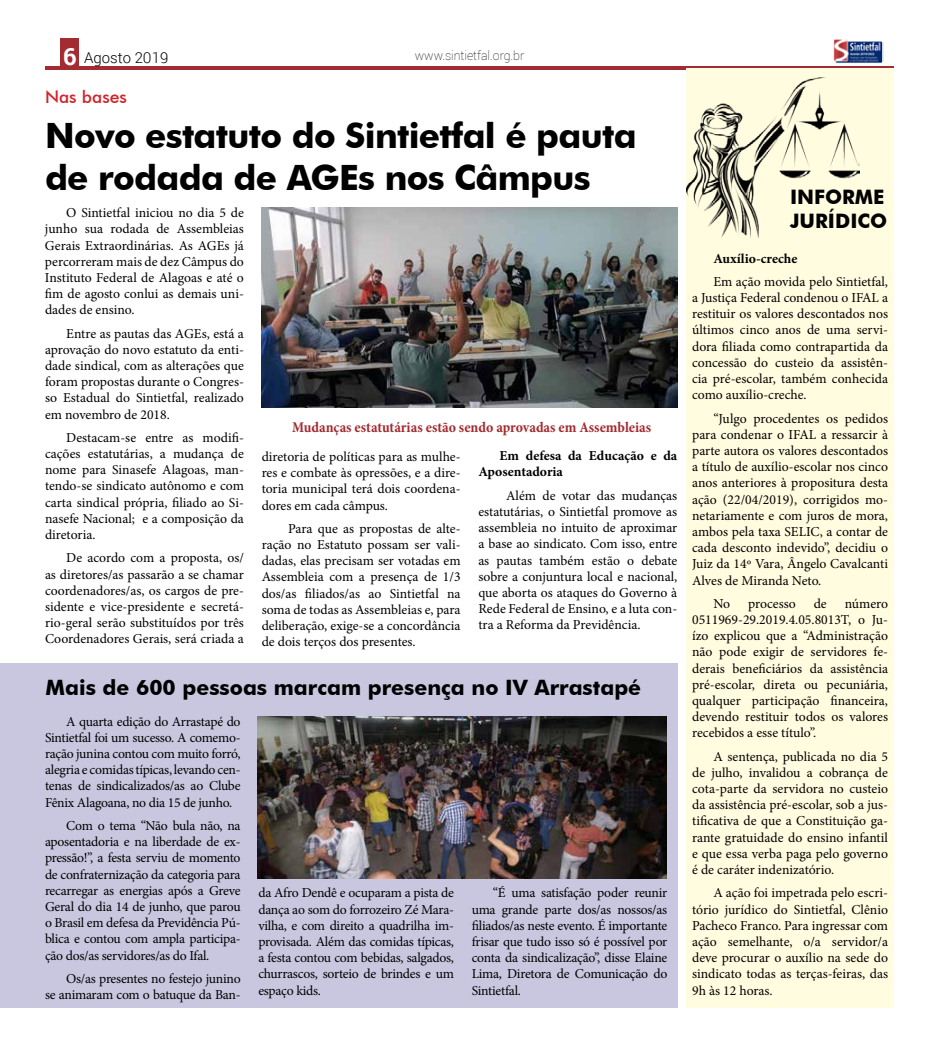
<style>
.page{position:relative;width:939px;height:1053px;background:#fff}
.page>*{position:absolute;margin:0;border:0;box-sizing:border-box;transform-origin:0 0}
.t1{font:700 34.88px/41.9px "Futura BT";letter-spacing:-.02em;color:#000}
.t2{font:700 21.12px "Futura BT";color:#000}
.t3{font:700 19.88px/23.9px "Futura BT";color:#000}
.t4{font:500 17.5px "Futura BT";color:#d2232a}
.t5{font:700 condensed 15px "Minion Pro";letter-spacing:-.005em;color:#a32c32}
.t6{font:300 15px "Roboto";color:#000}
.t7{font:13.75px/16.2px "Minion Pro";letter-spacing:-.005em;color:#000;text-align:justify}
.t8{font:13.75px/16.2px "Minion Pro";letter-spacing:-.025em;color:#000;text-align:right}
.t9{font:700 13.75px/16.2px "Minion Pro";color:#000}
.t10{font:100 12.5px "Roboto";color:#000}
.s1{font-weight:700;font-size:23.62px;color:#fff}
</style>
<div class="page">
<hr style="left:45px;top:66px;width:849px;height:3px;background:#a32c32">
<div style="left:61px;top:38px;width:18px;height:28px;background:#a32c32"></div>
<img style="left:833px;top:39px;width:51px;height:24px">
<div style="left:0;top:663px;width:678px;height:344px;background:#c8c7df"></div>
<img style="left:262px;top:207px;width:415px;height:200px">
<img style="left:258px;top:716px;width:409px;height:162px">
<div style="left:686px;top:69px;width:208px;height:938px;background:#fffcdf"></div>
<img style="left:686px;top:77px;width:174px;height:160px">
<p class="t6" style="left:63px;top:47px;width:107px"><span class="s1">6</span> Agosto 2019</p>
<p class="t10" style="left:415px;top:46px;width:111px">www.sintietfal.org.br</p>
<p class="t4" style="left:45px;top:86px;width:83px">Nas bases</p>
<h1 class="t1" style="left:45px;top:114px;width:593px">Novo estatuto do Sintietfal é pauta de rodada de AGEs nos Câmpus</h1>
<p class="t7" style="left:45px;top:205px;width:200px;text-indent:21px">O Sintietfal iniciou no dia 5 de junho sua rodada de Assembleias Gerais Extraordinárias. As AGEs já percorreram mais de dez Câmpus do Instituto Federal de Alagoas e até o fim de agosto conlui as demais uni&shy;dades de ensino.</p>
<p class="t7" style="left:45px;top:325px;width:200px;text-indent:21px">Entre as pautas das AGEs, está a aprovação do novo estatuto da enti&shy;dade sindical, com as alterações que foram propostas durante o Congres&shy;so Estadual do Sintietfal, realizado em novembro de 2018.</p>
<p class="t7" style="left:45px;top:429px;width:200px;text-indent:21px">Destacam-se entre as modifi&shy;cações estatutárias, a mudança de nome para Sinasefe Alagoas, man&shy;tendo-se sindicato autônomo e com carta sindical própria, filiado ao Si&shy;nasefe Nacional; e a composição da diretoria.</p>
<p class="t7" style="left:45px;top:550px;width:200px;text-indent:21px">De acordo com a proposta, os/ as diretores/as passarão a se chamar coordenadores/as, os cargos de pre&shy;sidente e vice-presidente e secretá&shy;rio-geral serão substituídos por três Coordenadores Gerais, será criada a</p>
<p class="t5" style="left:292px;top:416px;width:361px">Mudanças estatutárias estão sendo aprovadas em Assembleias</p>
<p class="t7" style="left:262px;top:448px;width:200px">diretoria de políticas para as mulhe&shy;res e combate às opressões, e a dire&shy;toria municipal terá dois coordena&shy;dores em cada câmpus.</p>
<p class="t7" style="left:262px;top:520px;width:200px;text-indent:27px">Para que as propostas de alte&shy;ração no Estatuto possam ser vali&shy;dadas, elas precisam ser votadas em Assembleia com a presença de 1/3 dos/as filiados/as ao Sintietfal na soma de todas as Assembleias e, para deliberação, exige-se a concordância de dois terços dos presentes.</p>
<p class="t9" style="left:478px;top:447px;width:200px;text-indent:21px">Em defesa da Educação e da<br>Aposentadoria</p>
<p class="t7" style="left:478px;top:487px;width:200px;text-indent:28px">Além de votar das mudanças estatutárias, o Sintietfal promove as assembleia no intuito de aproximar a base ao sindicato. Com isso, entre as pautas também estão o debate sobre a conjuntura local e nacional, que aborta os ataques do Governo à Rede Federal de Ensino, e a luta con&shy;tra a Reforma da Previdência.</p>
<h2 class="t2" style="left:46px;top:674px;width:597px">Mais de 600 pessoas marcam presença no IV Arrastapé</h2>
<p class="t7" style="left:45px;top:713px;width:197px;text-indent:21px">A quarta edição do Arrastapé do Sintietfal foi um sucesso. A comemo&shy;ração junina contou com muito forró, alegria e comidas típicas, levando cen&shy;tenas de sindicalizados/as ao Clube Fênix Alagoana, no dia 15 de junho.</p>
<p class="t7" style="left:45px;top:817px;width:197px;text-indent:21px">Com o tema “Não bula não, na aposentadoria e na liberdade de ex&shy;pressão!”, a festa serviu de momento de confraternização da categoria para recarregar as energias após a Greve Geral do dia 14 de junho, que parou o Brasil em defesa da Previdência Pú&shy;blica e contou com ampla participa&shy;ção dos/as servidores/as do Ifal.</p>
<p class="t8" style="left:45px;top:970px;width:197px">Os/as presentes no festejo junino<br>se animaram com o batuque da Ban-</p>
<p class="t7" style="left:258px;top:884px;width:197px">da Afro Dendê e ocuparam a pista de dança ao som do forrozeiro Zé Mara&shy;vilha, e com direito a quadrilha im&shy;provisada. Além das comidas típicas, a festa contou com bebidas, salgados, churrascos, sorteio de brindes e um espaço kids.</p>
<p class="t7" style="left:472px;top:884px;width:197px;text-indent:21px">“É uma satisfação poder reunir uma grande parte dos/as nossos/as filiados/as neste evento. É importante frisar que tudo isso só é possível por conta da sindicalização”, disse Elaine Lima, Diretora de Comunicação do Sintietfal.</p>
<h3 class="t3" style="left:790px;top:185px;width:98px">INFORME<br>JURÍDICO</h3>
<p class="t9" style="left:713px;top:250px;width:86px">Auxílio-creche</p>
<p class="t7" style="left:692px;top:273px;width:197px;text-indent:21px">Em ação movida pelo Sintietfal, a Justiça Federal condenou o IFAL a restituir os valores descontados nos últimos cinco anos de uma servi&shy;dora filiada como contrapartida da concessão do custeio da assistên&shy;cia pré-escolar, também conhecida como auxílio-creche.</p>
<p class="t7" style="left:692px;top:410px;width:197px;text-indent:21px">“Julgo procedentes os pedidos para condenar o IFAL a ressarcir à parte autora os valores descontados a título de auxílio-escolar nos cinco anos anteriores à propositura desta ação (22/04/2019), corrigidos mo&shy;netariamente e com juros de mora, ambos pela taxa SELIC, a contar de cada desconto indevido”, decidiu o Juiz da 14º Vara, Ângelo Cavalcanti Alves de Miranda Neto.</p>
<p class="t7" style="left:713px;top:595px;width:18px">No</p>
<p class="t7" style="left:748px;top:595px;width:49px">processo</p>
<p class="t7" style="left:814px;top:595px;width:15px">de</p>
<p class="t7" style="left:692px;top:595px;width:197px;text-indent:153px">número 0511969-29.2019.4.05.8013T, o Ju&shy;ízo explicou que a “Administração não pode exigir de servidores fe&shy;derais beneficiários da assistência pré-escolar, direta ou pecuniária, qualquer participação financeira, devendo restituir todos os valores recebidos a esse título”.</p>
<p class="t7" style="left:692px;top:748px;width:197px;text-indent:21px">A sentença, publicada no dia 5 de julho, invalidou a cobrança de cota-parte da servidora no custeio da assistência pré-escolar, sob a jus&shy;tificativa de que a Constituição ga&shy;rante gratuidade do ensino infantil e que essa verba paga pelo governo é de caráter indenizatório.</p>
<p class="t7" style="left:692px;top:884px;width:197px;text-indent:21px">A ação foi impetrada pelo escri&shy;tório jurídico do Sintietfal, Clênio Pacheco Franco. Para ingressar com ação semelhante, o/a servidor/a deve procurar o auxílio na sede do sindicato todas as terças-feiras, das 9h às 12 horas.</p>
</div>
